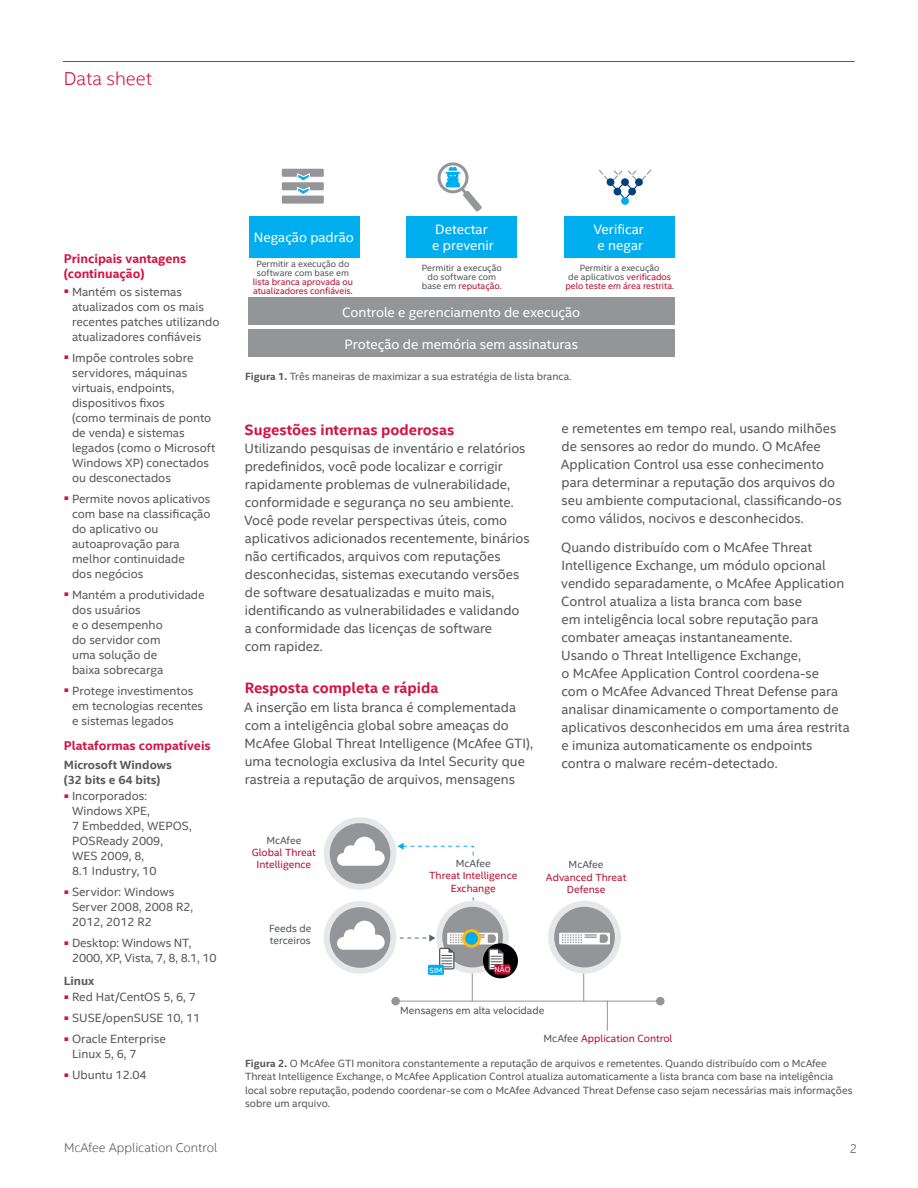
<style>
.page{position:relative;width:918px;height:1188px;background:#fff}
.page>*{position:absolute;margin:0;border:0;box-sizing:border-box;transform-origin:0 0}
.t1{font:300 18.75px "Intel Clear";color:#d31242}
.t2{font:700 15px "Intel Clear";color:#d31242}
.t3{font:13.65px/15.9px "Intel Clear";color:#fff}
.t4{font:13.5px/18px "Intel Clear";color:#58595b}
.t5{font:700 12.75px/15px "Intel Clear";color:#d31242}
.t6{font:300 12.75px "Intel Clear";color:#58595b}
.t7{font:12px/15px "Intel Clear";color:#58595b}
.t8{font:700 12px/15px "Intel Clear";color:#58595b}
.t9{font:10.5px/13.5px "Intel Clear";color:#58595b}
.t10{font:10.35px/12.3px "Intel Clear";color:#b71234;text-align:center}
.t11{font:10.35px/12.3px "Intel Clear";color:#53565a}
.t12{font:9px/9px "Intel Clear";color:#b71234}
.t13{font:9px/9px "Intel Clear";color:#53565a}
.t14{font:7.5px "Intel Clear";color:#fff}
.s1{color:#b71234}
.s2{color:#53565a}
.s3{font-weight:700}
</style>
<div class="page">
<hr style="left:63px;top:61px;width:792px;height:1px;background:#58595b">
<hr style="left:472px;top:971px;width:1px;height:30px;background:#939598">
<hr style="left:607px;top:1001px;width:1px;height:30px;background:#939598">
<hr style="left:583px;top:971px;width:1px;height:30px;background:#939598">
<hr style="left:395px;top:1001px;width:266px;height:1px;background:#939598">
<div style="left:391px;top:997px;width:9px;height:8px;background:#939598;border-radius:50%"></div>
<div style="left:656px;top:997px;width:9px;height:8px;background:#939598;border-radius:50%"></div>
<svg style="left:398px;top:843px;width:76px;height:59px"></svg>
<div style="left:453px;top:858px;width:39px;height:39px;background:#fff"></div>
<div style="left:548px;top:901px;width:73px;height:73px;background:#e6e7e8;border-radius:50%"></div>
<div style="left:554px;top:907px;width:61px;height:60px;background:#939598;border-radius:50%"></div>
<img style="left:559px;top:914px;width:50px;height:49px">
<div style="left:324px;top:901px;width:72px;height:73px;background:#e6e7e8;border-radius:50%"></div>
<div style="left:330px;top:907px;width:60px;height:61px;background:#939598;border-radius:50%"></div>
<div style="left:436px;top:901px;width:73px;height:73px;background:#e6e7e8;border-radius:50%"></div>
<div style="left:442px;top:907px;width:61px;height:60px;background:#939598;border-radius:50%"></div>
<img style="left:448px;top:914px;width:49px;height:49px">
<svg style="left:335px;top:919px;width:120px;height:51px"></svg>
<div style="left:324px;top:817px;width:72px;height:73px;background:#e6e7e8;border-radius:50%"></div>
<div style="left:330px;top:823px;width:60px;height:61px;background:#939598;border-radius:50%"></div>
<svg style="left:335px;top:835px;width:52px;height:31px"></svg>
<svg style="left:462px;top:929px;width:19px;height:19px"></svg>
<div style="left:465px;top:932px;width:13px;height:13px;background:#00aeef;border-radius:50%"></div>
<div style="left:428px;top:965px;width:16px;height:10px;background:#00aeef;border-radius:2px"></div>
<div style="left:483px;top:943px;width:35px;height:35px;background:#000;border-radius:50%"></div>
<svg style="left:488px;top:949px;width:16px;height:21px"></svg>
<div style="left:494px;top:964px;width:16px;height:11px;background:#b71234;border-radius:2px"></div>
<div style="left:249px;top:298px;width:426px;height:27px;background:#939598"></div>
<div style="left:249px;top:330px;width:426px;height:27px;background:#939598"></div>
<div style="left:564px;top:217px;width:111px;height:41px;background:#00aeef"></div>
<div style="left:407px;top:217px;width:110px;height:41px;background:#00aeef"></div>
<div style="left:249px;top:217px;width:110px;height:41px;background:#00aeef"></div>
<svg style="left:437px;top:162px;width:45px;height:50px"></svg>
<div style="left:282px;top:169px;width:42px;height:8px;background:#939598"></div>
<div style="left:282px;top:182px;width:42px;height:8px;background:#939598"></div>
<div style="left:282px;top:196px;width:42px;height:8px;background:#939598"></div>
<svg style="left:296px;top:173px;width:15px;height:23px"></svg>
<svg style="left:599px;top:169px;width:53px;height:30px"></svg>
<div style="left:621px;top:197px;width:8px;height:8px;background:#00aeef;border-radius:50%"></div>
<div style="left:621px;top:178px;width:8px;height:8px;background:#004280;border-radius:50%"></div>
<div style="left:635px;top:178px;width:8px;height:8px;background:#004280;border-radius:50%"></div>
<div style="left:614px;top:188px;width:7px;height:7px;background:#004280;border-radius:50%"></div>
<div style="left:628px;top:188px;width:8px;height:7px;background:#004280;border-radius:50%"></div>
<div style="left:607px;top:178px;width:7px;height:8px;background:#004280;border-radius:50%"></div>
<h1 class="t1" style="left:64px;top:66px;width:90px">Data sheet</h1>
<p class="t5" style="left:64px;top:251px;width:124px">Principais vantagens (continuação)</p>
<p class="t7" style="left:72px;top:284px;width:149px;text-indent:-7px"><sup>■</sup> Mantém os sistemas atualizados com os mais recentes patches utilizando atualizadores confiáveis</p>
<p class="t7" style="left:72px;top:350px;width:145px;text-indent:-7px"><sup>■</sup> Impõe controles sobre servidores, máquinas virtuais, endpoints, dispositivos fixos<br>(como terminais de ponto de venda) e sistemas legados (como o Microsoft<br>Windows XP) conectados ou desconectados</p>
<p class="t7" style="left:72px;top:491px;width:140px;text-indent:-7px"><sup>■</sup> Permite novos aplicativos com base na classificação do aplicativo ou autoaprovação para melhor continuidade<br>dos negócios</p>
<p class="t7" style="left:72px;top:587px;width:134px;text-indent:-7px"><sup>■</sup> Mantém a produtividade dos usuários<br>e o desempenho<br>do servidor com<br>uma solução de<br>baixa sobrecarga</p>
<p class="t7" style="left:72px;top:683px;width:133px;text-indent:-7px"><sup>■</sup> Protege investimentos em tecnologias recentes e sistemas legados</p>
<p class="t5" style="left:64px;top:738px;width:148px">Plataformas compatíveis</p>
<p class="t8" style="left:64px;top:757px;width:110px">Microsoft Windows (32 bits e 64 bits)</p>
<p class="t7" style="left:72px;top:788px;width:121px;text-indent:-7px"><sup>■</sup> Incorporados:<br>Windows XPE,<br>7 Embedded, WEPOS,<br>POSReady 2009,<br>WES 2009, 8,<br>8.1 Industry, 10</p>
<p class="t7" style="left:72px;top:884px;width:123px;text-indent:-7px"><sup>■</sup> Servidor: Windows<br>Server 2008, 2008 R2,<br>2012, 2012 R2</p>
<p class="t7" style="left:72px;top:935px;width:146px;text-indent:-7px"><sup>■</sup> Desktop: Windows NT,<br>2000, XP, Vista, 7, 8, 8.1, 10</p>
<p class="t8" style="left:64px;top:973px;width:32px">Linux</p>
<p class="t7" style="left:65px;top:989px;width:133px"><sup>■</sup> Red Hat/CentOS 5, 6, 7</p>
<p class="t7" style="left:65px;top:1010px;width:137px"><sup>■</sup> SUSE/openSUSE 10, 11</p>
<p class="t7" style="left:72px;top:1031px;width:95px;text-indent:-7px"><sup>■</sup> Oracle Enterprise<br>Linux 5, 6, 7</p>
<p class="t7" style="left:65px;top:1067px;width:84px"><sup>■</sup> Ubuntu 12.04</p>
<p class="t3" style="left:254px;top:229px;width:102px">Negação padrão</p>
<p class="t13" style="left:257px;top:259px;width:94px">Permitir a execução do software com base em</p>
<p class="t12" style="left:253px;top:277px;width:102px">lista branca aprovada ou atualizadores confiáveis.</p>
<p class="t3" style="left:432px;top:221px;width:63px">Detectar e prevenir</p>
<p class="t3" style="left:594px;top:221px;width:52px;text-align:center">Verificar e negar</p>
<p class="t13" style="left:422px;top:263px;width:81px;text-align:center">Permitir a execução do software com base em <span class="s1">reputação.</span></p>
<p class="t12" style="left:565px;top:263px;width:110px;text-align:center"><span class="s2">Permitir a execução<br>de aplicativos</span> verificados pelo teste em área restrita.</p>
<p class="t3" style="left:342px;top:303px;width:240px">Controle e gerenciamento de execução</p>
<p class="t3" style="left:344px;top:335px;width:235px">Proteção de memória sem assinaturas</p>
<p class="t9" style="left:245px;top:370px;width:328px"><span class="s3">Figura 1.</span> Três maneiras de maximizar a sua estratégia de lista branca.</p>
<p class="t2" style="left:245px;top:419px;width:211px">Sugestões internas poderosas</p>
<p class="t4" style="left:244px;top:439px;width:287px">Utilizando pesquisas de inventário e relatórios predefinidos, você pode localizar e corrigir rapidamente problemas de vulnerabilidade, conformidade e segurança no seu ambiente.<br>Você pode revelar perspectivas úteis, como aplicativos adicionados recentemente, binários não certificados, arquivos com reputações desconhecidas, sistemas executando versões de software desatualizadas e muito mais, identificando as vulnerabilidades e validando<br>a conformidade das licenças de software<br>com rapidez.</p>
<p class="t2" style="left:245px;top:678px;width:195px">Resposta completa e rápida</p>
<p class="t4" style="left:244px;top:698px;width:290px">A inserção em lista branca é complementada com a inteligência global sobre ameaças do McAfee Global Threat Intelligence (McAfee GTI), uma tecnologia exclusiva da Intel Security que rastreia a reputação de arquivos, mensagens</p>
<p class="t4" style="left:561px;top:419px;width:283px">e remetentes em tempo real, usando milhões de sensores ao redor do mundo. O McAfee Application Control usa esse conhecimento para determinar a reputação dos arquivos do seu ambiente computacional, classificando-os como válidos, nocivos e desconhecidos.</p>
<p class="t4" style="left:561px;top:538px;width:290px">Quando distribuído com o McAfee Threat Intelligence Exchange, um módulo opcional vendido separadamente, o McAfee Application Control atualiza a lista branca com base<br>em inteligência local sobre reputação para combater ameaças instantaneamente.<br>Usando o Threat Intelligence Exchange,<br>o McAfee Application Control coordena-se<br>com o McAfee Advanced Threat Defense para analisar dinamicamente o comportamento de aplicativos desconhecidos em uma área restrita e imuniza automaticamente os endpoints contra o malware recém-detectado.</p>
<p class="t11" style="left:266px;top:834px;width:36px">McAfee</p>
<p class="t10" style="left:252px;top:846px;width:66px">Global Threat<br>Intelligence</p>
<p class="t11" style="left:269px;top:922px;width:44px">Feeds de terceiros</p>
<p class="t11" style="left:456px;top:857px;width:36px">McAfee</p>
<p class="t10" style="left:429px;top:869px;width:90px">Threat Intelligence<br>Exchange</p>
<p class="t14" style="left:430px;top:965px;width:14px">SIM</p>
<p class="t14" style="left:495px;top:964px;width:17px">NÃO</p>
<p class="t11" style="left:569px;top:858px;width:36px">McAfee</p>
<p class="t10" style="left:546px;top:871px;width:82px">Advanced Threat<br>Defense</p>
<p class="t11" style="left:400px;top:1004px;width:146px">Mensagens em alta velocidade</p>
<p class="t10" style="left:544px;top:1032px;width:130px"><span class="s2">McAfee</span> Application Control</p>
<p class="t9" style="left:245px;top:1056px;width:609px"><span class="s3">Figura 2.</span> O McAfee GTI monitora constantemente a reputação de arquivos e remetentes. Quando distribuído com o McAfee Threat Intelligence Exchange, o McAfee Application Control atualiza automaticamente a lista branca com base na inteligência local sobre reputação, podendo coordenar-se com o McAfee Advanced Threat Defense caso sejam necessárias mais informações sobre um arquivo.</p>
<p class="t6" style="left:64px;top:1139px;width:155px">McAfee Application Control</p>
<p class="t6" style="left:850px;top:1140px;width:9px">2</p>
</div>
